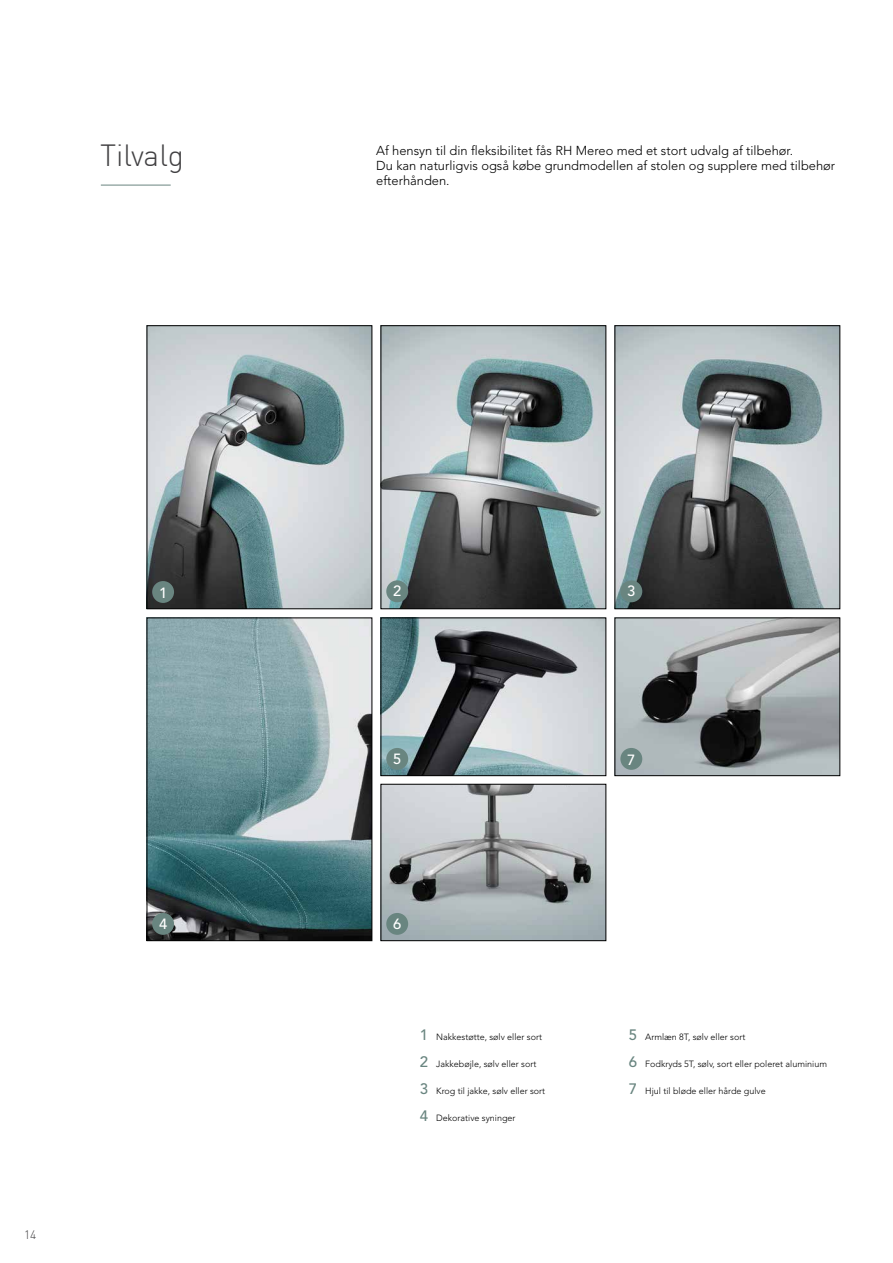
<style>
.page{position:relative;width:893px;height:1263px;background:#fff}
.page>*{position:absolute;margin:0;border:0;box-sizing:border-box;transform-origin:0 0}
.t1{font:300 30px "DIN";color:#414042}
.t2{font:500 14.7px "Avenir LT Std";color:#fff}
.t3{font:300 12.9px/15.5px "Avenir LT Std";color:#000}
.t4{font:300 12px "DIN";color:#414042}
.t5{font:300 9px "Avenir LT Std";color:#000}
.s1{font-weight:500;font-size:15px;color:#698580}
</style>
<div class="page">
<img style="left:149px;top:327px;width:221px;height:280px">
<div style="left:147px;top:325px;width:225px;height:284px;border:1px solid #000"></div>
<img style="left:383px;top:620px;width:221px;height:154px">
<div style="left:381px;top:618px;width:225px;height:158px;border:1px solid #000"></div>
<hr style="left:101px;top:185px;width:70px;height:1px;background:#698580">
<img style="left:383px;top:327px;width:221px;height:280px">
<div style="left:381px;top:325px;width:225px;height:284px;border:1px solid #000"></div>
<img style="left:617px;top:327px;width:221px;height:280px">
<div style="left:615px;top:325px;width:225px;height:284px;border:1px solid #000"></div>
<img style="left:149px;top:620px;width:221px;height:319px">
<div style="left:147px;top:618px;width:225px;height:323px;border:1px solid #000"></div>
<div style="left:152px;top:913px;width:22px;height:22px;background:#698580;border-radius:50%"></div>
<img style="left:383px;top:786px;width:221px;height:153px">
<div style="left:381px;top:784px;width:225px;height:157px;border:1px solid #000"></div>
<div style="left:386px;top:913px;width:22px;height:22px;background:#698580;border-radius:50%"></div>
<div style="left:386px;top:748px;width:22px;height:22px;background:#698580;border-radius:50%"></div>
<img style="left:617px;top:620px;width:221px;height:154px">
<div style="left:615px;top:618px;width:225px;height:158px;border:1px solid #000"></div>
<div style="left:620px;top:748px;width:22px;height:22px;background:#698580;border-radius:50%"></div>
<div style="left:152px;top:581px;width:22px;height:22px;background:#698580;border-radius:50%"></div>
<div style="left:620px;top:580px;width:22px;height:22px;background:#698580;border-radius:50%"></div>
<div style="left:386px;top:580px;width:22px;height:22px;background:#698580;border-radius:50%"></div>
<h1 class="t1" style="left:100px;top:137px;width:86px">Tilvalg</h1>
<h3 class="t3" style="left:376px;top:142px;width:460px">Af hensyn til din fleksibilitet fås RH Mereo med et stort udvalg af tilbehør.<br>Du kan naturligvis også købe grundmodellen af stolen og supplere med tilbehør efterhånden.</h3>
<h3 class="t4" style="left:24px;top:1227px;width:14px">14</h3>
<h2 class="t2" style="left:159px;top:585px;width:10px">1</h2>
<h2 class="t2" style="left:393px;top:582px;width:10px">2</h2>
<h2 class="t2" style="left:627px;top:582px;width:10px">3</h2>
<h2 class="t2" style="left:393px;top:750px;width:10px">5</h2>
<h2 class="t2" style="left:627px;top:751px;width:10px">7</h2>
<h2 class="t2" style="left:159px;top:915px;width:10px">4</h2>
<h2 class="t2" style="left:393px;top:915px;width:10px">6</h2>
<p class="t5" style="left:420px;top:1032px;width:124px"><span class="s1">1</span> Nakkestøtte, sølv eller sort</p>
<p class="t5" style="left:420px;top:1059px;width:118px"><span class="s1">2</span> Jakkebøjle, sølv eller sort</p>
<p class="t5" style="left:420px;top:1086px;width:127px"><span class="s1">3</span> Krog til jakke, sølv eller sort</p>
<p class="t5" style="left:420px;top:1113px;width:97px"><span class="s1">4</span> Dekorative syninger</p>
<p class="t5" style="left:629px;top:1032px;width:118px"><span class="s1">5</span> Armlæn 8T, sølv eller sort</p>
<p class="t5" style="left:629px;top:1059px;width:200px"><span class="s1">6</span> Fodkryds 5T, sølv, sort eller poleret aluminium</p>
<p class="t5" style="left:629px;top:1086px;width:139px"><span class="s1">7</span> Hjul til bløde eller hårde gulve</p>
</div>
